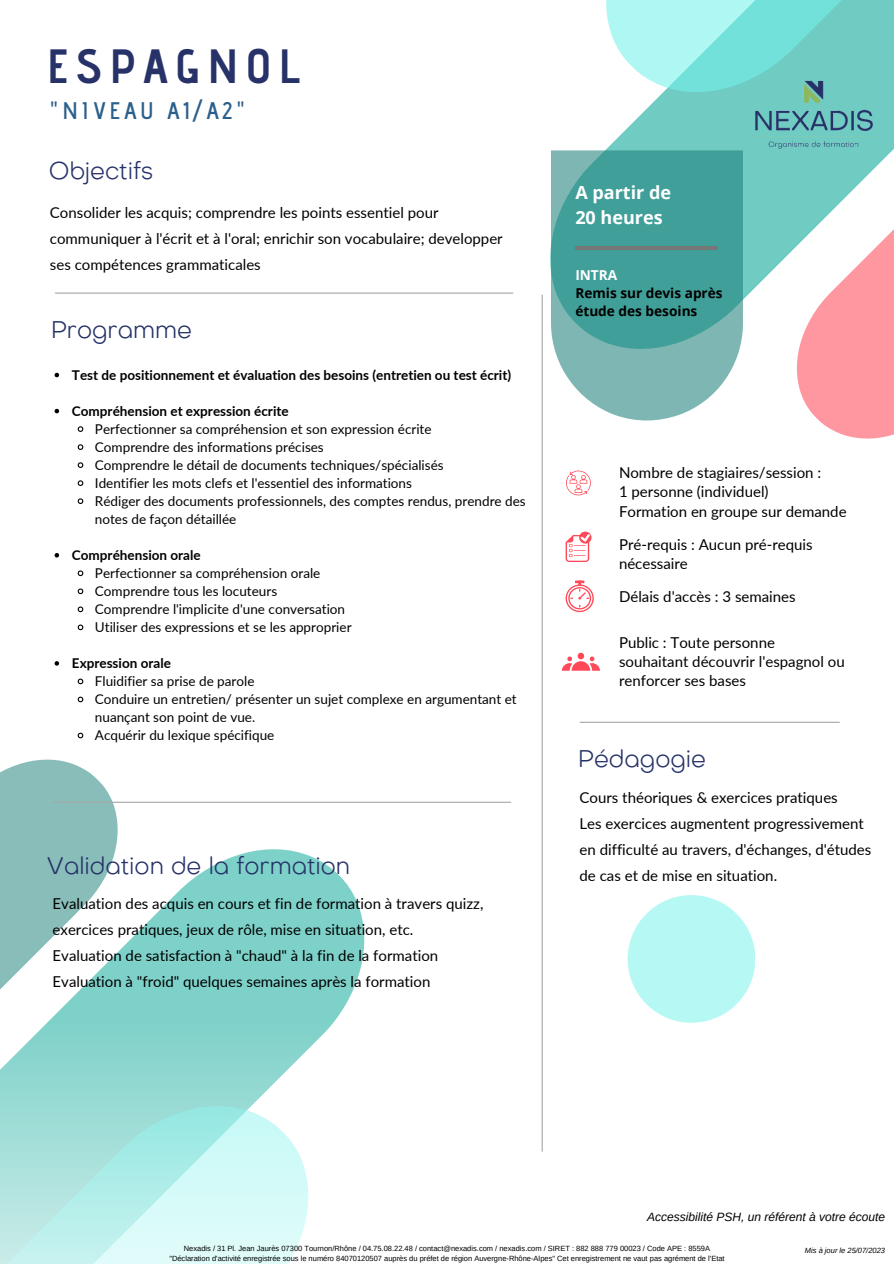
<style>
.page{position:relative;width:894px;height:1264px;background:#fff}
.page>*{position:absolute;margin:0;border:0;box-sizing:border-box;transform-origin:0 0}
.t1{font:700 48px "Advent Pro";letter-spacing:.14em;color:#263268}
.t2{font:300 24px "Octarine";color:#263268}
.t3{font:600 24px "Advent Pro";letter-spacing:.14em;color:#2b5f8c}
.t4{font:700 18px "Open Sans";color:#fff}
.t5{font:15px/26px "Lato";color:#000}
.t6{font:700 13.65px/18px "Open Sans";color:#000}
.t7{font:700 13.65px "Open Sans";color:#fff}
.t8{font:13.5px/18px "Lato";color:#000}
.t9{font:700 13.5px "Lato";color:#000}
.t10{font:italic 12px "Arimo";color:#000}
.t11{font:7.5px "Arimo";color:#000}
.t12{font:italic 7.5px "Arimo";color:#000}
</style>
<div class="page">
<svg style="left:0;top:759px;width:124px;height:58px;fill:#89bdba"></svg>
<div style="left:627px;top:895px;width:128px;height:127px;background:#b6f8f4;border-radius:50%"></div>
<hr style="left:580px;top:721px;width:259px;height:2px;background:#a6a6a6">
<hr style="left:55px;top:292px;width:457px;height:2px;background:#a6a6a6">
<hr style="left:541px;top:295px;width:1px;height:856px;background:#a6a6a6">
<svg style="left:565px;top:531px;width:26px;height:31px"></svg>
<svg style="left:565px;top:580px;width:28px;height:32px"></svg>
<svg style="left:561px;top:652px;width:39px;height:18px"></svg>
<svg style="left:566px;top:470px;width:24px;height:25px"></svg>
<svg style="left:551px;top:150px;width:46px;height:256px;background:#6cb2ad"></svg>
<svg style="left:597px;top:0;width:296px;height:439px"></svg>
<img style="left:742px;top:71px;width:142px;height:88px">
<svg style="left:0;top:817px;width:365px;height:446px"></svg>
<svg style="left:55px;top:373px;width:4px;height:4px"></svg>
<svg style="left:55px;top:409px;width:4px;height:4px"></svg>
<svg style="left:77px;top:426px;width:7px;height:6px"></svg>
<svg style="left:77px;top:444px;width:7px;height:6px"></svg>
<svg style="left:77px;top:462px;width:7px;height:6px"></svg>
<svg style="left:77px;top:480px;width:7px;height:6px"></svg>
<svg style="left:77px;top:498px;width:7px;height:6px"></svg>
<svg style="left:55px;top:553px;width:4px;height:4px"></svg>
<svg style="left:77px;top:570px;width:7px;height:7px"></svg>
<svg style="left:77px;top:588px;width:7px;height:7px"></svg>
<svg style="left:77px;top:606px;width:7px;height:7px"></svg>
<svg style="left:77px;top:624px;width:7px;height:7px"></svg>
<svg style="left:55px;top:661px;width:4px;height:4px"></svg>
<svg style="left:77px;top:678px;width:7px;height:7px"></svg>
<svg style="left:77px;top:696px;width:7px;height:7px"></svg>
<svg style="left:77px;top:732px;width:7px;height:7px"></svg>
<hr style="left:575px;top:246px;width:143px;height:3px;background:#777">
<hr style="left:53px;top:801px;width:457px;height:1px;background:#a6a6a6">
<p class="t1" style="left:47px;top:36px;width:254px">ESPAGNOL</p>
<p class="t3" style="left:49px;top:96px;width:198px">"NIVEAU A1/A2"</p>
<p class="t2" style="left:49px;top:161px;width:106px">Objectifs</p>
<p class="t5" style="left:50px;top:199px;width:454px">Consolider les acquis; comprendre les points essentiel pour communiquer à l'écrit et à l'oral; enrichir son vocabulaire; developper ses compétences grammaticales</p>
<p class="t2" style="left:51px;top:320px;width:142px">Programme</p>
<p class="t9" style="left:72px;top:366px;width:440px">Test de positionnement et évaluation des besoins (entretien ou test écrit)</p>
<p class="t9" style="left:72px;top:402px;width:218px">Compréhension et expression écrite</p>
<p class="t8" style="left:95px;top:419px;width:338px">Perfectionner sa compréhension et son expression écrite</p>
<p class="t8" style="left:95px;top:437px;width:230px">Comprendre des informations précises</p>
<p class="t8" style="left:95px;top:455px;width:350px">Comprendre le détail de documents techniques/spécialisés</p>
<p class="t8" style="left:95px;top:473px;width:318px">Identifier les mots clefs et l'essentiel des informations</p>
<p class="t8" style="left:95px;top:491px;width:432px">Rédiger des documents professionnels, des comptes rendus, prendre des notes de façon détaillée</p>
<p class="t9" style="left:72px;top:546px;width:130px">Compréhension orale</p>
<p class="t8" style="left:95px;top:563px;width:227px">Perfectionner sa compréhension orale</p>
<p class="t8" style="left:95px;top:581px;width:184px">Comprendre tous les locuteurs</p>
<p class="t8" style="left:95px;top:599px;width:251px">Comprendre l'implicite d'une conversation</p>
<p class="t8" style="left:95px;top:617px;width:258px">Utiliser des expressions et se les approprier</p>
<p class="t9" style="left:72px;top:654px;width:100px">Expression orale</p>
<p class="t8" style="left:95px;top:671px;width:161px">Fluidifier sa prise de parole</p>
<p class="t8" style="left:95px;top:689px;width:423px">Conduire un entretien/ présenter un sujet complexe en argumentant et nuançant son point de vue.</p>
<p class="t8" style="left:95px;top:725px;width:181px">Acquérir du lexique spécifique</p>
<p class="t2" style="left:47px;top:856px;width:305px">Validation de la formation</p>
<p class="t5" style="left:53px;top:890px;width:432px">Evaluation des acquis en cours et fin de formation à travers quizz, exercices pratiques, jeux de rôle, mise en situation, etc.</p>
<p class="t5" style="left:53px;top:941px;width:387px">Evaluation de satisfaction à "chaud" à la fin de la formation</p>
<p class="t5" style="left:53px;top:967px;width:379px">Evaluation à "froid" quelques semaines après la formation</p>
<p class="t4" style="left:575px;top:180px;width:97px">A partir de</p>
<p class="t4" style="left:575px;top:205px;width:89px">20 heures</p>
<p class="t7" style="left:575px;top:265px;width:43px">INTRA</p>
<p class="t6" style="left:575px;top:284px;width:149px">Remis sur devis après étude des besoins</p>
<p class="t5" style="left:618px;top:459px;width:204px">Nombre de stagiaires/session :</p>
<p class="t5" style="left:618px;top:478px;width:151px">1 personne (individuel)</p>
<p class="t5" style="left:618px;top:498px;width:229px">Formation en groupe sur demande</p>
<p class="t5" style="left:618px;top:534px;width:195px;line-height:19.2px">Pré-requis : Aucun pré-requis nécessaire</p>
<p class="t5" style="left:618px;top:583px;width:178px">Délais d'accès : 3 semaines</p>
<p class="t5" style="left:618px;top:632px;width:227px;line-height:19.2px">Public : Toute personne souhaitant découvrir l'espagnol ou renforcer ses bases</p>
<p class="t2" style="left:578px;top:749px;width:129px">Pédagogie</p>
<p class="t5" style="left:579px;top:784px;width:259px">Cours théoriques &amp; exercices pratiques</p>
<p class="t5" style="left:579px;top:810px;width:293px">Les exercices augmentent progressivement en difficulté au travers, d'échanges, d'études de cas et de mise en situation.</p>
<p class="t10" style="left:646px;top:1209px;width:240px">Accessibilité PSH, un référent à votre écoute</p>
<p class="t11" style="left:184px;top:1243px;width:527px">Nexadis / 31 Pl. Jean Jaurès 07300 Tournon/Rhône / 04.75.08.22.48 / contact@nexadis.com / nexadis.com / SIRET : 882 888 779 00023 / Code APE : 8559A</p>
<p class="t11" style="left:169px;top:1253px;width:556px">"Déclaration d'activité enregistrée sous le numéro 84070120507 auprès du préfet de région Auvergne-Rhône-Alpes" Cet enregistrement ne vaut pas agrément de l'Etat</p>
<p class="t12" style="left:804px;top:1245px;width:82px">Mis à jour le 25/07/2023</p>
</div>
